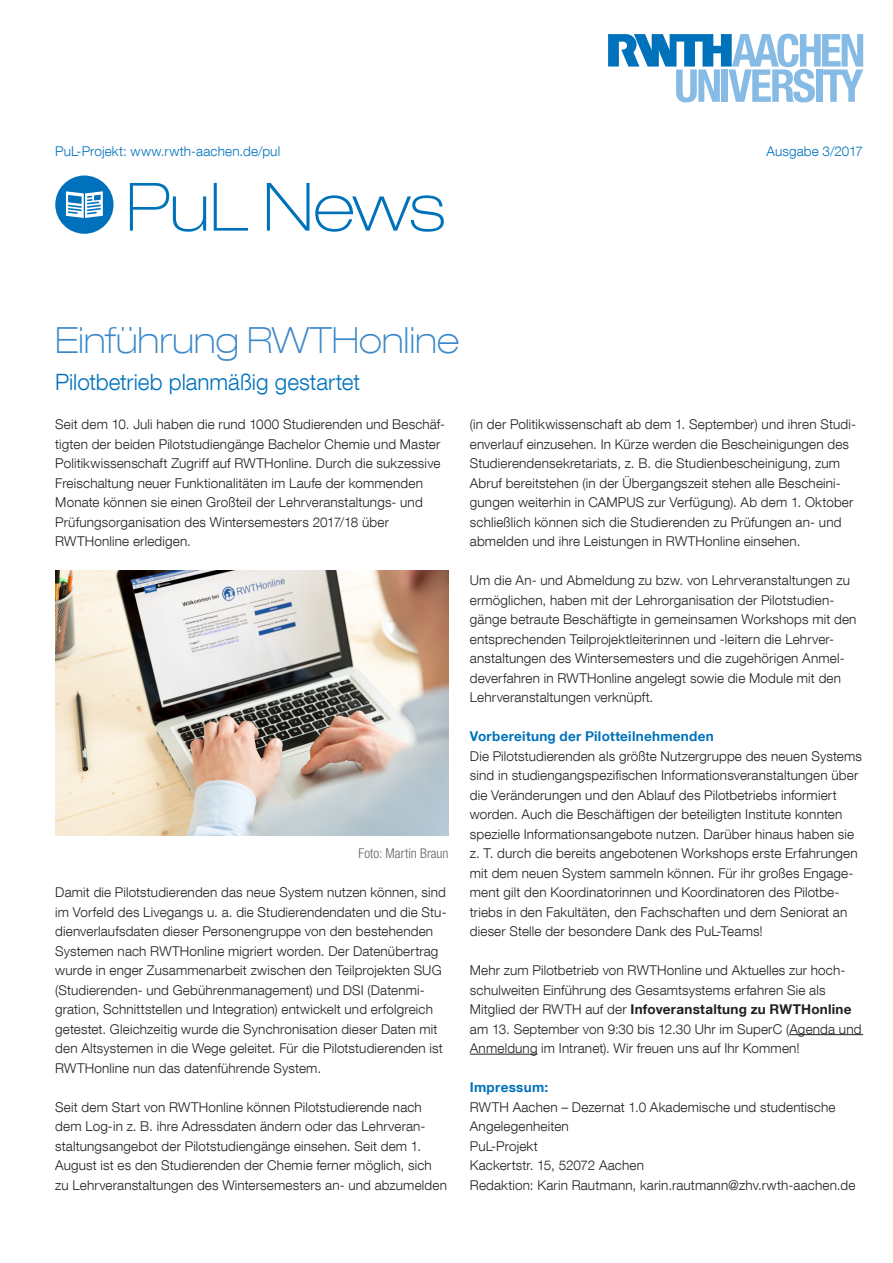
<style>
.page{position:relative;width:893px;height:1263px;background:#fff}
.page>*{position:absolute;margin:0;border:0;box-sizing:border-box;transform-origin:0 0}
.Titel_-_Headline{font:100 expanded 66.75px "Helvetica Neue LT Com";letter-spacing:-.02em;color:#0072bc}
.Innen_-_Headline{font:100 expanded 36px "Helvetica Neue LT Com";letter-spacing:-.005em;color:#3b88c8}
.Fließtext{font:300 22.5px "Helvetica Neue LT Com";color:#0072bc}
.Fließtext-2{font:300 13.5px/19.5px "Helvetica Neue LT Com";letter-spacing:.01em;color:#231f20}
.Innen_-_Headline-2{font:300 13.5px/19.5px "Helvetica Neue LT Com";letter-spacing:.01em;color:#231f20}
.Fließtext-3{font:300 13.5px "Helvetica Neue LT Com";letter-spacing:.01em;color:#0072bc}
.Zitat{font:300 condensed 13.5px "Helvetica Neue LT Com";letter-spacing:.005em;color:#636366}
.Fließtext-4{font:700 13.5px "Helvetica Neue LT Com";letter-spacing:.02em;color:#0072bc}
.s1{font-weight:700;color:#0072bc}
.s2{font-weight:700}
</style>
<div class="page">
<hr style="left:789px;top:1034px;width:74px;height:1px;background:#231f20">
<hr style="left:470px;top:1054px;width:67px;height:1px;background:#231f20">
<div style="left:55px;top:176px;width:59px;height:58px;background:#0072bc;border-radius:50%"></div>
<svg style="left:66px;top:191px;width:37px;height:27px"></svg>
<img style="left:55px;top:571px;width:394px;height:265px">
<svg style="left:608px;top:34px;width:255px;height:68px"></svg>
<p class="Fließtext-3" style="left:55px;top:143px;width:226px">PuL-Projekt: www.rwth-aachen.de/pul</p>
<p class="Fließtext-3" style="left:766px;top:143px;width:98px">Ausgabe 3/2017</p>
<p class="Titel_-_Headline" style="left:126px;top:166px;width:321px">PuL News</p>
<p class="Innen_-_Headline" style="left:55px;top:318px;width:405px">Einführung RWTHonline</p>
<p class="Fließtext" style="left:55px;top:368px;width:306px">Pilotbetrieb planmäßig gestartet</p>
<p class="Fließtext-2" style="left:55px;top:414px;width:391px">Seit dem 10. Juli haben die rund 1000 Studierenden und Beschäf&shy;tigten der beiden Pilotstudiengänge Bachelor Chemie und Master Politikwissenschaft Zugriff auf RWTHonline. Durch die sukzessive Freischaltung neuer Funktionalitäten im Laufe der kommenden Monate können sie einen Großteil der Lehrveranstaltungs- und Prüfungsorganisation des Wintersemesters 2017/18 über RWTHonline erledigen.</p>
<p class="Zitat" style="left:358px;top:845px;width:92px">Foto: Martin Braun</p>
<p class="Fließtext-2" style="left:55px;top:882px;width:393px">Damit die Pilotstudierenden das neue System nutzen können, sind im Vorfeld des Livegangs u. a. die Studierendendaten und die Stu&shy;dienverlaufsdaten dieser Personengruppe von den bestehenden Systemen nach RWTHonline migriert worden. Der Datenübertrag wurde in enger Zusammenarbeit zwischen den Teilprojekten SUG (Studierenden- und Gebührenmanagement) und DSI (Datenmi&shy;gration, Schnittstellen und Integration) entwickelt und erfolgreich getestet. Gleichzeitig wurde die Synchronisation dieser Daten mit den Altsystemen in die Wege geleitet. Für die Pilotstudierenden ist RWTHonline nun das datenführende System.</p>
<p class="Fließtext-2" style="left:55px;top:1097px;width:393px">Seit dem Start von RWTHonline können Pilotstudierende nach dem Log-in z. B. ihre Adressdaten ändern oder das Lehrveran&shy;staltungsangebot der Pilotstudiengänge einsehen. Seit dem 1.<br>August ist es den Studierenden der Chemie ferner möglich, sich zu Lehrveranstaltungen des Wintersemesters an- und abzumelden</p>
<p class="Fließtext-2" style="left:470px;top:414px;width:388px">(in der Politikwissenschaft ab dem 1. September) und ihren Studi&shy;enverlauf einzusehen. In Kürze werden die Bescheinigungen des Studierendensekretariats, z. B. die Studienbescheinigung, zum Abruf bereitstehen (in der Übergangszeit stehen alle Bescheini&shy;gungen weiterhin in CAMPUS zur Verfügung). Ab dem 1. Oktober schließlich können sich die Studierenden zu Prüfungen an- und abmelden und ihre Leistungen in RWTHonline einsehen.</p>
<p class="Fließtext-2" style="left:470px;top:570px;width:388px">Um die An- und Abmeldung zu bzw. von Lehrveranstaltungen zu ermöglichen, haben mit der Lehrorganisation der Pilotstudien&shy;gänge betraute Beschäftigte in gemeinsamen Workshops mit den entsprechenden Teilprojektleiterinnen und -leitern die Lehrver&shy;anstaltungen des Wintersemesters und die zugehörigen Anmel&shy;deverfahren in RWTHonline angelegt sowie die Module mit den Lehrveranstaltungen verknüpft.</p>
<p class="Fließtext-2" style="left:470px;top:726px;width:394px"><span class="s1">Vorbereitung der Pilotteilnehmenden<br></span>Die Pilotstudierenden als größte Nutzergruppe des neuen Systems sind in studiengangspezifischen Informationsveranstaltungen über die Veränderungen und den Ablauf des Pilotbetriebs informiert worden. Auch die Beschäftigen der beteiligten Institute konnten spezielle Informationsangebote nutzen. Darüber hinaus haben sie z. T. durch die bereits angebotenen Workshops erste Erfahrungen mit dem neuen System sammeln können. Für ihr großes Engage&shy;ment gilt den Koordinatorinnen und Koordinatoren des Pilotbe&shy;triebs in den Fakultäten, den Fachschaften und dem Seniorat an dieser Stelle der besondere Dank des PuL-Teams!</p>
<p class="Fließtext-2" style="left:470px;top:960px;width:393px">Mehr zum Pilotbetrieb von RWTHonline und Aktuelles zur hoch&shy;schulweiten Einführung des Gesamtsystems erfahren Sie als Mitglied der RWTH auf der <span class="s2">Infoveranstaltung zu RWTHonline </span>am 13. September von 9:30 bis 12.30 Uhr im SuperC (Agenda und Anmeldung im Intranet). Wir freuen uns auf Ihr Kommen!</p>
<p class="Fließtext-4" style="left:470px;top:1079px;width:80px">Impressum:</p>
<p class="Innen_-_Headline-2" style="left:470px;top:1097px;width:367px">RWTH Aachen – Dezernat 1.0 Akademische und studentische<br>Angelegenheiten<br>PuL-Projekt<br>Kackertstr. 15, 52072 Aachen</p>
<p class="Innen_-_Headline-2" style="left:470px;top:1175px;width:387px">Redaktion: Karin Rautmann, karin.rautmann@zhv.rwth-aachen.de</p>
</div>
